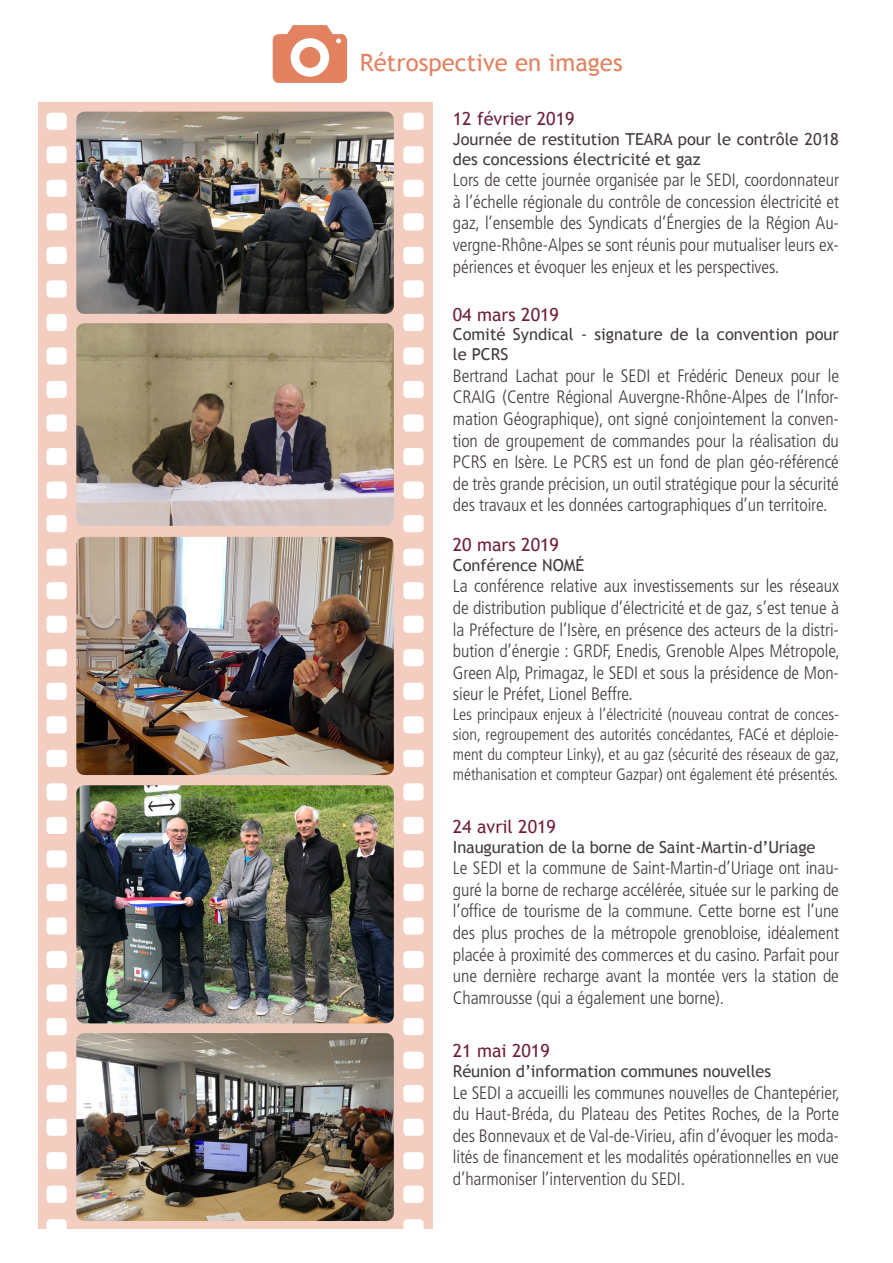
<style>
.page{position:relative;width:893px;height:1263px;background:#fff}
.page>*{position:absolute;margin:0;border:0;box-sizing:border-box;transform-origin:0 0}
.t1{font:24px "Trebuchet MS";color:#e28261}
.t2{font:300 condensed 18px/21.6px "Frutiger LT";letter-spacing:-.005em;color:#423b3f;text-align:justify}
.t3{font:18px "Trebuchet MS";color:#6f1f3d}
.t4{font:300 condensed 16.5px/19.8px "Frutiger LT";letter-spacing:-.005em;color:#423b3f;text-align:justify}
.t5{font:16.5px/19.8px "Trebuchet MS";color:#423b3f}
</style>
<div class="page">
<div style="left:38px;top:102px;width:394px;height:1127px;background:#f3cdc0"></div>
<img style="left:76px;top:112px;width:318px;height:202px">
<img style="left:76px;top:323px;width:318px;height:203px">
<img style="left:76px;top:785px;width:318px;height:238px">
<img style="left:76px;top:537px;width:318px;height:238px">
<img style="left:76px;top:1033px;width:318px;height:188px">
<div style="left:273px;top:34px;width:74px;height:49px;background:#e28261;border-radius:6px"></div>
<div style="left:291px;top:38px;width:38px;height:39px;border:9px solid #fff;border-radius:50%"></div>
<svg style="left:286px;top:25px;width:55px;height:18px"></svg>
<div style="left:47px;top:113px;width:20px;height:17px;background:#fff;border-radius:4px"></div>
<div style="left:47px;top:146px;width:20px;height:17px;background:#fff;border-radius:4px"></div>
<div style="left:47px;top:180px;width:20px;height:17px;background:#fff;border-radius:4px"></div>
<div style="left:47px;top:213px;width:20px;height:17px;background:#fff;border-radius:4px"></div>
<div style="left:47px;top:247px;width:20px;height:17px;background:#fff;border-radius:4px"></div>
<div style="left:47px;top:280px;width:20px;height:17px;background:#fff;border-radius:4px"></div>
<div style="left:47px;top:314px;width:20px;height:17px;background:#fff;border-radius:4px"></div>
<div style="left:47px;top:347px;width:20px;height:18px;background:#fff;border-radius:4px"></div>
<div style="left:47px;top:381px;width:20px;height:17px;background:#fff;border-radius:4px"></div>
<div style="left:47px;top:414px;width:20px;height:18px;background:#fff;border-radius:4px"></div>
<div style="left:47px;top:448px;width:20px;height:17px;background:#fff;border-radius:4px"></div>
<div style="left:47px;top:481px;width:20px;height:18px;background:#fff;border-radius:4px"></div>
<div style="left:47px;top:515px;width:20px;height:17px;background:#fff;border-radius:4px"></div>
<div style="left:47px;top:549px;width:20px;height:17px;background:#fff;border-radius:4px"></div>
<div style="left:47px;top:582px;width:20px;height:17px;background:#fff;border-radius:4px"></div>
<div style="left:47px;top:616px;width:20px;height:17px;background:#fff;border-radius:4px"></div>
<div style="left:47px;top:649px;width:20px;height:17px;background:#fff;border-radius:4px"></div>
<div style="left:47px;top:683px;width:20px;height:17px;background:#fff;border-radius:4px"></div>
<div style="left:47px;top:716px;width:20px;height:17px;background:#fff;border-radius:4px"></div>
<div style="left:47px;top:750px;width:20px;height:17px;background:#fff;border-radius:4px"></div>
<div style="left:47px;top:783px;width:20px;height:17px;background:#fff;border-radius:4px"></div>
<div style="left:47px;top:817px;width:20px;height:17px;background:#fff;border-radius:4px"></div>
<div style="left:47px;top:850px;width:20px;height:17px;background:#fff;border-radius:4px"></div>
<div style="left:47px;top:884px;width:20px;height:17px;background:#fff;border-radius:4px"></div>
<div style="left:47px;top:917px;width:20px;height:17px;background:#fff;border-radius:4px"></div>
<div style="left:47px;top:951px;width:20px;height:17px;background:#fff;border-radius:4px"></div>
<div style="left:47px;top:984px;width:20px;height:18px;background:#fff;border-radius:4px"></div>
<div style="left:47px;top:1018px;width:20px;height:17px;background:#fff;border-radius:4px"></div>
<div style="left:47px;top:1051px;width:20px;height:18px;background:#fff;border-radius:4px"></div>
<div style="left:47px;top:1085px;width:20px;height:17px;background:#fff;border-radius:4px"></div>
<div style="left:47px;top:1118px;width:20px;height:18px;background:#fff;border-radius:4px"></div>
<div style="left:47px;top:1152px;width:20px;height:17px;background:#fff;border-radius:4px"></div>
<div style="left:47px;top:1186px;width:20px;height:17px;background:#fff;border-radius:4px"></div>
<div style="left:47px;top:1219px;width:20px;height:17px;background:#fff;border-radius:4px"></div>
<div style="left:403px;top:113px;width:21px;height:17px;background:#fff;border-radius:4px"></div>
<div style="left:403px;top:146px;width:21px;height:17px;background:#fff;border-radius:4px"></div>
<div style="left:403px;top:180px;width:21px;height:17px;background:#fff;border-radius:4px"></div>
<div style="left:403px;top:213px;width:21px;height:17px;background:#fff;border-radius:4px"></div>
<div style="left:403px;top:247px;width:21px;height:17px;background:#fff;border-radius:4px"></div>
<div style="left:403px;top:280px;width:21px;height:17px;background:#fff;border-radius:4px"></div>
<div style="left:403px;top:314px;width:21px;height:17px;background:#fff;border-radius:4px"></div>
<div style="left:403px;top:347px;width:21px;height:18px;background:#fff;border-radius:4px"></div>
<div style="left:403px;top:381px;width:21px;height:17px;background:#fff;border-radius:4px"></div>
<div style="left:403px;top:414px;width:21px;height:18px;background:#fff;border-radius:4px"></div>
<div style="left:403px;top:448px;width:21px;height:17px;background:#fff;border-radius:4px"></div>
<div style="left:403px;top:481px;width:21px;height:18px;background:#fff;border-radius:4px"></div>
<div style="left:403px;top:515px;width:21px;height:17px;background:#fff;border-radius:4px"></div>
<div style="left:403px;top:549px;width:21px;height:17px;background:#fff;border-radius:4px"></div>
<div style="left:403px;top:582px;width:21px;height:17px;background:#fff;border-radius:4px"></div>
<div style="left:403px;top:616px;width:21px;height:17px;background:#fff;border-radius:4px"></div>
<div style="left:403px;top:649px;width:21px;height:17px;background:#fff;border-radius:4px"></div>
<div style="left:403px;top:683px;width:21px;height:17px;background:#fff;border-radius:4px"></div>
<div style="left:403px;top:716px;width:21px;height:17px;background:#fff;border-radius:4px"></div>
<div style="left:403px;top:750px;width:21px;height:17px;background:#fff;border-radius:4px"></div>
<div style="left:403px;top:783px;width:21px;height:17px;background:#fff;border-radius:4px"></div>
<div style="left:403px;top:817px;width:21px;height:17px;background:#fff;border-radius:4px"></div>
<div style="left:403px;top:850px;width:21px;height:17px;background:#fff;border-radius:4px"></div>
<div style="left:403px;top:884px;width:21px;height:17px;background:#fff;border-radius:4px"></div>
<div style="left:403px;top:917px;width:21px;height:17px;background:#fff;border-radius:4px"></div>
<div style="left:403px;top:951px;width:21px;height:17px;background:#fff;border-radius:4px"></div>
<div style="left:403px;top:984px;width:21px;height:18px;background:#fff;border-radius:4px"></div>
<div style="left:403px;top:1018px;width:21px;height:17px;background:#fff;border-radius:4px"></div>
<div style="left:403px;top:1051px;width:21px;height:18px;background:#fff;border-radius:4px"></div>
<div style="left:403px;top:1085px;width:21px;height:17px;background:#fff;border-radius:4px"></div>
<div style="left:403px;top:1118px;width:21px;height:18px;background:#fff;border-radius:4px"></div>
<div style="left:403px;top:1152px;width:21px;height:17px;background:#fff;border-radius:4px"></div>
<div style="left:403px;top:1186px;width:21px;height:17px;background:#fff;border-radius:4px"></div>
<div style="left:403px;top:1219px;width:21px;height:17px;background:#fff;border-radius:4px"></div>
<p class="t1" style="left:360px;top:47px;width:264px">Rétrospective en images</p>
<p class="t3" style="left:453px;top:107px;width:123px">12 février 2019</p>
<p class="t5" style="left:453px;top:129px;width:388px">Journée de restitution TEARA pour le contrôle 2018 des concessions électricité et gaz</p>
<p class="t2" style="left:453px;top:169px;width:388px">Lors de cette journée organisée par le SEDI, coordonnateur à l’échelle régionale du contrôle de concession électricité et gaz, l’ensemble des Syndicats d’Énergies de la Région Au&shy;vergne-Rhône-Alpes se sont réunis pour mutualiser leurs ex&shy;périences et évoquer les enjeux et les perspectives.</p>
<p class="t3" style="left:453px;top:303px;width:108px">04 mars 2019</p>
<p class="t5" style="left:453px;top:324px;width:388px">Comité Syndical - signature de la convention pour le PCRS</p>
<p class="t2" style="left:453px;top:365px;width:388px">Bertrand Lachat pour le SEDI et Frédéric Deneux pour le CRAIG (Centre Régional Auvergne-Rhône-Alpes de l’Infor&shy;mation Géographique), ont signé conjointement la conven&shy;tion de groupement de commandes pour la réalisation du PCRS en Isère. Le PCRS est un fond de plan géo-référencé de très grande précision, un outil stratégique pour la sécurité des travaux et les données cartographiques d’un territoire.</p>
<p class="t3" style="left:453px;top:533px;width:108px">20 mars 2019</p>
<p class="t5" style="left:453px;top:555px;width:133px">Conférence NOMÉ</p>
<p class="t2" style="left:453px;top:576px;width:388px">La conférence relative aux investissements sur les réseaux de distribution publique d’électricité et de gaz, s’est tenue à la Préfecture de l’Isère, en présence des acteurs de la distri&shy;bution d’énergie : GRDF, Enedis, Grenoble Alpes Métropole, Green Alp, Primagaz, le SEDI et sous la présidence de Mon&shy;sieur le Préfet, Lionel Beffre.</p>
<p class="t4" style="left:453px;top:705px;width:388px">Les principaux enjeux à l’électricité (nouveau contrat de conces&shy;sion, regroupement des autorités concédantes, FACé et déploie&shy;ment du compteur Linky), et au gaz (sécurité des réseaux de gaz, méthanisation et compteur Gazpar) ont également été présentés.</p>
<p class="t3" style="left:453px;top:815px;width:105px">24 avril 2019</p>
<p class="t5" style="left:453px;top:837px;width:364px">Inauguration de la borne de Saint-Martin-d’Uriage</p>
<p class="t2" style="left:453px;top:857px;width:388px">Le SEDI et la commune de Saint-Martin-d’Uriage ont inau&shy;guré la borne de recharge accélérée, située sur le parking de l’office de tourisme de la commune. Cette borne est l’une des plus proches de la métropole grenobloise, idéalement placée à proximité des commerces et du casino. Parfait pour une dernière recharge avant la montée vers la station de Chamrousse (qui a également une borne).</p>
<p class="t3" style="left:453px;top:1039px;width:98px">21 mai 2019</p>
<p class="t5" style="left:453px;top:1061px;width:320px">Réunion d’information communes nouvelles</p>
<p class="t2" style="left:453px;top:1082px;width:388px">Le SEDI a accueilli les communes nouvelles de Chantepérier, du Haut-Bréda, du Plateau des Petites Roches, de la Porte des Bonnevaux et de Val-de-Virieu, afin d’évoquer les moda&shy;lités de financement et les modalités opérationnelles en vue d’harmoniser l’intervention du SEDI.</p>
</div>
